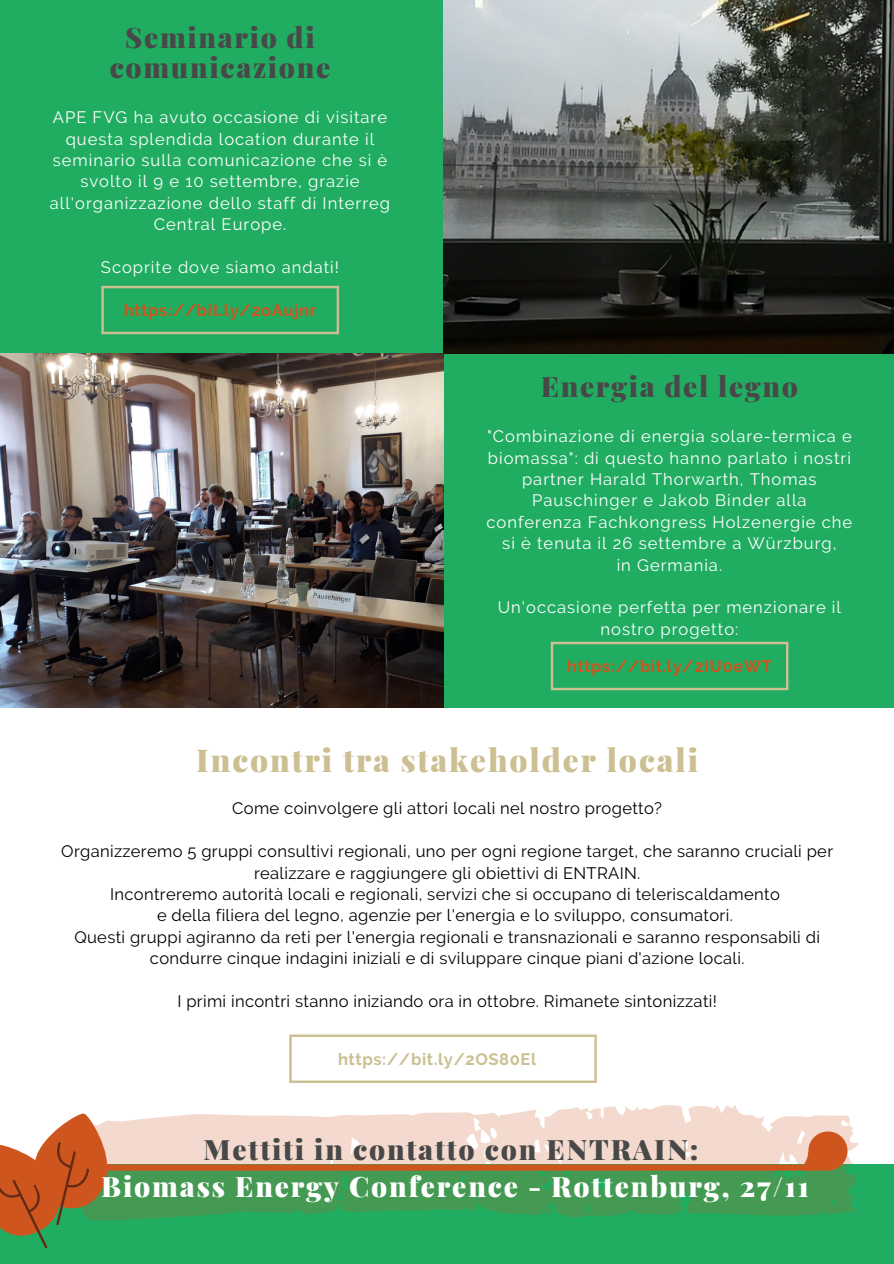
<style>
.page{position:relative;width:894px;height:1264px;background:#fff}
.page>*{position:absolute;margin:0;border:0;box-sizing:border-box;transform-origin:0 0}
.t1{font:900 31.5px "Playfair Display";letter-spacing:.06em;color:#ccbf92}
.t2{font:900 28.2px/30.5px "Playfair Display";letter-spacing:.06em;color:#484848;text-align:center}
.t3{font:900 28.2px "Playfair Display";letter-spacing:.065em;color:#fff}
.t4{font:16.5px/21.5px "Raleway";letter-spacing:.02em;color:#000;text-align:center}
.t5{font:16.5px/21.5px "Raleway";letter-spacing:.06em;color:#fff;text-align:center}
.t6{font:700 16.5px "Raleway";letter-spacing:.035em;color:#ce561e}
.t7{font:700 16.5px "Raleway";letter-spacing:.035em;color:#ccbf92}
</style>
<div class="page">
<img style="left:443px;top:0;width:450px;height:353px">
<div style="left:0;top:0;width:443px;height:353px;background:#20ad62"></div>
<svg style="left:101px;top:286px;width:238px;height:48px"></svg>
<div style="left:437px;top:353px;width:456px;height:354px;background:#20ad62"></div>
<img style="left:0;top:353px;width:443px;height:354px">
<svg style="left:289px;top:1034px;width:307px;height:24px"></svg>
<div style="left:0;top:1164px;width:893px;height:99px;background:#20ad62"></div>
<svg style="left:119px;top:1058px;width:740px;height:162px"></svg>
<svg style="left:119px;top:1131px;width:728px;height:72px;background:#a0af84"></svg>
<svg style="left:0;top:1113px;width:119px;height:135px"></svg>
<svg style="left:550px;top:641px;width:238px;height:49px"></svg>
<h2 class="t2" style="left:110px;top:21px;width:222px">Seminario di comunicazione</h2>
<p class="t5" style="left:50px;top:106px;width:341px">APE FVG ha avuto occasione di visitare questa splendida location durante il seminario sulla comunicazione che si è svolto il 9 e 10 settembre, grazie all'organizzazione dello staff di Interreg Central Europe.</p>
<p class="t5" style="left:101px;top:256px;width:239px">Scoprite dove siamo andati!</p>
<p class="t6" style="left:124px;top:300px;width:194px">https://bit.ly/2oAujnr</p>
<h2 class="t2" style="left:540px;top:370px;width:259px">Energia del legno</h2>
<p class="t5" style="left:486px;top:425px;width:367px">"Combinazione di energia solare-termica e biomassa": di questo hanno parlato i nostri partner Harald Thorwarth, Thomas Pauschinger e Jakob Binder alla conferenza Fachkongress Holzenergie che si è tenuta il 26 settembre a Würzburg,<br>in Germania.</p>
<p class="t5" style="left:497px;top:597px;width:344px">Un'occasione perfetta per menzionare il nostro progetto:</p>
<p class="t6" style="left:566px;top:656px;width:206px">https://bit.ly/2IU0eWT</p>
<h1 class="t1" style="left:196px;top:738px;width:503px">Incontri tra stakeholder locali</h1>
<p class="t4" style="left:232px;top:797px;width:431px">Come coinvolgere gli attori locali nel nostro progetto?</p>
<p class="t4" style="left:61px;top:840px;width:773px">Organizzeremo 5 gruppi consultivi regionali, uno per ogni regione target, che saranno cruciali per realizzare e raggiungere gli obiettivi di ENTRAIN.<br>Incontreremo autorità locali e regionali, servizi che si occupano di teleriscaldamento<br>e della filiera del legno, agenzie per l'energia e lo sviluppo, consumatori.<br>Questi gruppi agiranno da reti per l'energia regionali e transnazionali e saranno responsabili di condurre cinque indagini iniziali e di sviluppare cinque piani d'azione locali.</p>
<p class="t4" style="left:177px;top:990px;width:541px">I primi incontri stanno iniziando ora in ottobre. Rimanete sintonizzati!</p>
<p class="t7" style="left:338px;top:1049px;width:199px">https://bit.ly/2OS80El</p>
<h2 class="t2" style="left:203px;top:1133px;width:496px">Mettiti in contatto con ENTRAIN:</h2>
<h2 class="t3" style="left:101px;top:1166px;width:708px">Biomass Energy Conference - Rottenburg, 27/11</h2>
</div>
